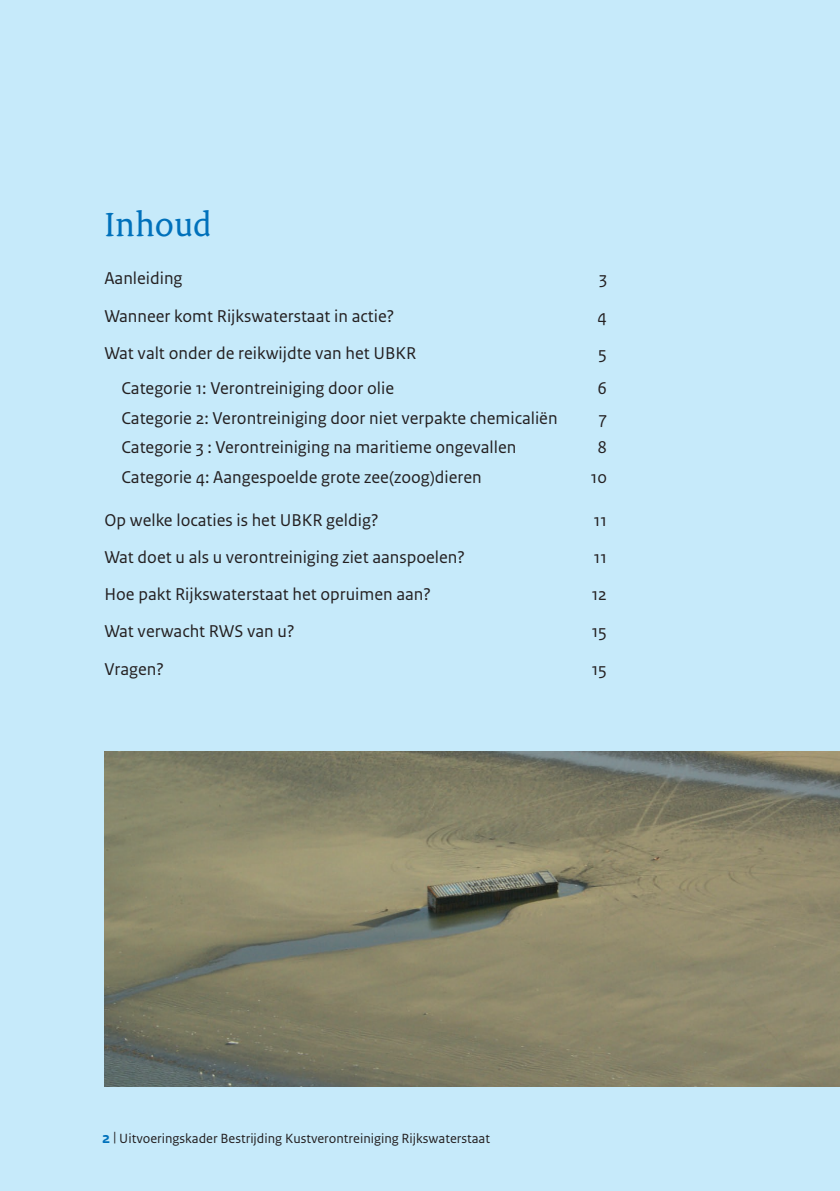
<style>
.page{position:relative;width:840px;height:1191px;background:#fff}
.page>*{position:absolute;margin:0;border:0;box-sizing:border-box;transform-origin:0 0}
.t1{font:36px "Rijksoverheid Serif";color:#0071bb}
.t2{font:18px "Rijksoverheid Sans Text";color:#231f20}
.t3{font:14px "Rijksoverheid Sans Text";color:#231f20}
.s1{font-weight:700;font-size:16px;color:#0071bb}
</style>
<div class="page">
<div style="left:0;top:0;width:839px;height:1191px;background:#c6eafa"></div>
<img style="left:104px;top:751px;width:735px;height:335px">
<h1 class="t1" style="left:104px;top:203px;width:109px">Inhoud</h1>
<p class="t2" style="left:104px;top:268px;width:80px">Aanleiding</p>
<p class="t2" style="left:598px;top:268px;width:9px">3</p>
<p class="t2" style="left:104px;top:305px;width:291px">Wanneer komt Rijkswaterstaat in actie?</p>
<p class="t2" style="left:597px;top:305px;width:11px">4</p>
<p class="t2" style="left:104px;top:342px;width:313px">Wat valt onder de reikwijdte van het UBKR</p>
<p class="t2" style="left:598px;top:342px;width:10px">5</p>
<p class="t2" style="left:121px;top:378px;width:274px">Categorie 1: Verontreiniging door olie</p>
<p class="t2" style="left:597px;top:378px;width:11px">6</p>
<p class="t2" style="left:121px;top:407px;width:437px">Categorie 2: Verontreiniging door niet verpakte chemicaliën</p>
<p class="t2" style="left:598px;top:407px;width:10px">7</p>
<p class="t2" style="left:121px;top:437px;width:396px">Categorie 3 : Verontreiniging na maritieme ongevallen</p>
<p class="t2" style="left:597px;top:437px;width:11px">8</p>
<p class="t2" style="left:121px;top:467px;width:361px">Categorie 4: Aangespoelde grote zee(zoog)dieren</p>
<p class="t2" style="left:590px;top:467px;width:18px">10</p>
<p class="t2" style="left:104px;top:510px;width:275px">Op welke locaties is het UBKR geldig?</p>
<p class="t2" style="left:593px;top:510px;width:15px">11</p>
<p class="t2" style="left:104px;top:547px;width:362px">Wat doet u als u verontreiniging ziet aanspoelen?</p>
<p class="t2" style="left:593px;top:547px;width:15px">11</p>
<p class="t2" style="left:104px;top:584px;width:328px">Hoe pakt Rijkswaterstaat het opruimen aan?</p>
<p class="t2" style="left:591px;top:584px;width:17px">12</p>
<p class="t2" style="left:104px;top:621px;width:191px">Wat verwacht RWS van u?</p>
<p class="t2" style="left:591px;top:621px;width:17px">15</p>
<p class="t2" style="left:104px;top:658px;width:61px">Vragen?</p>
<p class="t2" style="left:591px;top:658px;width:17px">15</p>
<p class="t3" style="left:102px;top:1130px;width:389px"><span class="s1">2</span> | Uitvoeringskader Bestrijding Kustverontreiniging Rijkswaterstaat</p>
</div>
